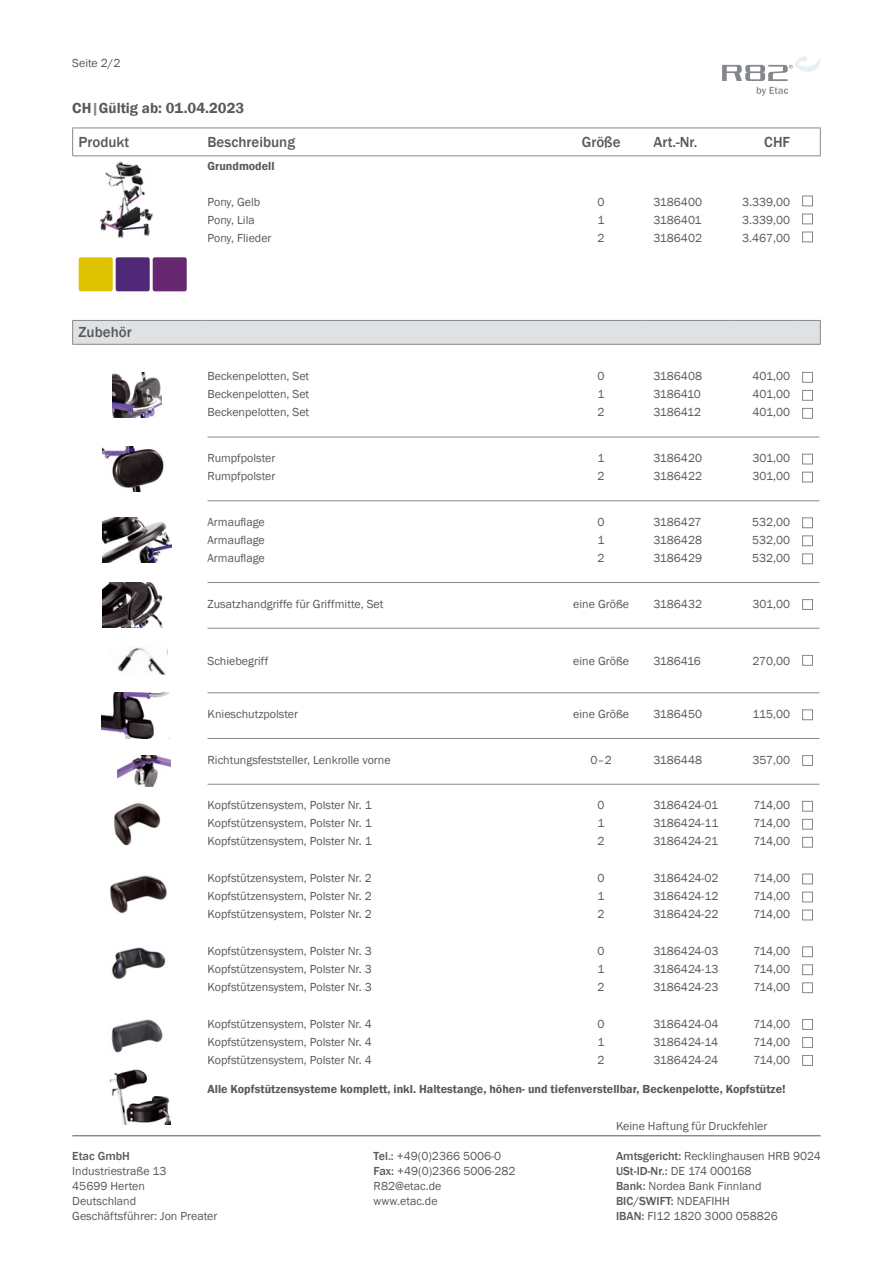
<style>
.page{position:relative;width:893px;height:1263px;background:#fff}
.page>*{position:absolute;margin:0;border:0;box-sizing:border-box;transform-origin:0 0}
.t1{font:500 15px "Franklin Gothic";color:#58595b}
.t2{font:600 15px "Franklin Gothic";color:#58595b}
.t3{font:12px/18px "Franklin Gothic";color:#58595b;text-align:justify}
.t4{font:600 12px "Franklin Gothic";color:#58595b}
.t5{font:500 12px "Franklin Gothic";color:#58595b}
.t6{font:12px "Franklin Gothic";letter-spacing:-.02em;color:#58595b}
.s1{color:#84888c}
.s2{font-weight:500}
</style>
<div class="page">
<svg style="left:722px;top:56px;width:99px;height:25px"></svg>
<svg style="left:757px;top:87px;width:31px;height:9px"></svg>
<svg style="left:72px;top:320px;width:749px;height:25px;background:#d7dadc"></svg>
<hr style="left:72px;top:128px;width:130px;height:1px;background:#84888c">
<svg style="left:72px;top:128px;width:1px;height:27px"></svg>
<hr style="left:202px;top:128px;width:353px;height:1px;background:#84888c">
<hr style="left:555px;top:128px;width:92px;height:1px;background:#84888c">
<hr style="left:647px;top:128px;width:83px;height:1px;background:#84888c">
<hr style="left:730px;top:128px;width:66px;height:1px;background:#84888c">
<hr style="left:72px;top:155px;width:130px;height:1px;background:#84888c">
<hr style="left:202px;top:155px;width:353px;height:1px;background:#84888c">
<hr style="left:555px;top:155px;width:92px;height:1px;background:#84888c">
<hr style="left:647px;top:155px;width:83px;height:1px;background:#84888c">
<hr style="left:730px;top:155px;width:66px;height:1px;background:#84888c">
<svg style="left:796px;top:128px;width:25px;height:28px"></svg>
<img style="left:100px;top:162px;width:53px;height:75px">
<img style="left:79px;top:257px;width:34px;height:34px">
<img style="left:116px;top:257px;width:34px;height:34px">
<img style="left:153px;top:257px;width:34px;height:34px">
<div style="left:802px;top:196px;width:11px;height:10px;border:1px solid #84888c"></div>
<div style="left:802px;top:214px;width:11px;height:10px;border:1px solid #84888c"></div>
<div style="left:802px;top:232px;width:11px;height:10px;border:1px solid #84888c"></div>
<img style="left:112px;top:372px;width:50px;height:45px">
<div style="left:802px;top:372px;width:11px;height:11px;border:1px solid #84888c"></div>
<div style="left:802px;top:390px;width:11px;height:11px;border:1px solid #84888c"></div>
<div style="left:802px;top:408px;width:11px;height:11px;border:1px solid #84888c"></div>
<img style="left:103px;top:446px;width:61px;height:45px">
<hr style="left:208px;top:437px;width:611px;height:1px;background:#84888c">
<div style="left:802px;top:454px;width:11px;height:10px;border:1px solid #84888c"></div>
<div style="left:802px;top:472px;width:11px;height:10px;border:1px solid #84888c"></div>
<hr style="left:208px;top:500px;width:611px;height:1px;background:#84888c">
<img style="left:103px;top:517px;width:68px;height:46px">
<div style="left:802px;top:517px;width:11px;height:11px;border:1px solid #84888c"></div>
<div style="left:802px;top:535px;width:11px;height:11px;border:1px solid #84888c"></div>
<div style="left:802px;top:553px;width:11px;height:11px;border:1px solid #84888c"></div>
<img style="left:103px;top:582px;width:60px;height:46px">
<hr style="left:208px;top:582px;width:611px;height:1px;background:#84888c">
<div style="left:802px;top:599px;width:11px;height:11px;border:1px solid #84888c"></div>
<hr style="left:208px;top:628px;width:611px;height:1px;background:#84888c">
<img style="left:117px;top:647px;width:51px;height:27px">
<div style="left:802px;top:655px;width:11px;height:11px;border:1px solid #84888c"></div>
<img style="left:101px;top:693px;width:68px;height:45px">
<hr style="left:208px;top:692px;width:611px;height:1px;background:#84888c">
<div style="left:802px;top:709px;width:11px;height:11px;border:1px solid #84888c"></div>
<hr style="left:208px;top:738px;width:611px;height:1px;background:#84888c">
<img style="left:117px;top:755px;width:53px;height:31px">
<div style="left:802px;top:755px;width:11px;height:11px;border:1px solid #84888c"></div>
<hr style="left:208px;top:784px;width:611px;height:1px;background:#84888c">
<img style="left:113px;top:803px;width:48px;height:42px">
<div style="left:802px;top:801px;width:11px;height:10px;border:1px solid #84888c"></div>
<div style="left:802px;top:819px;width:11px;height:10px;border:1px solid #84888c"></div>
<div style="left:802px;top:837px;width:11px;height:10px;border:1px solid #84888c"></div>
<img style="left:110px;top:875px;width:57px;height:39px">
<div style="left:802px;top:874px;width:11px;height:10px;border:1px solid #84888c"></div>
<div style="left:802px;top:892px;width:11px;height:10px;border:1px solid #84888c"></div>
<div style="left:802px;top:910px;width:11px;height:10px;border:1px solid #84888c"></div>
<img style="left:111px;top:947px;width:55px;height:32px">
<div style="left:802px;top:946px;width:11px;height:11px;border:1px solid #84888c"></div>
<div style="left:802px;top:964px;width:11px;height:11px;border:1px solid #84888c"></div>
<div style="left:802px;top:982px;width:11px;height:11px;border:1px solid #84888c"></div>
<img style="left:111px;top:1019px;width:52px;height:34px">
<div style="left:802px;top:1019px;width:11px;height:11px;border:1px solid #84888c"></div>
<div style="left:802px;top:1037px;width:11px;height:11px;border:1px solid #84888c"></div>
<div style="left:802px;top:1055px;width:11px;height:11px;border:1px solid #84888c"></div>
<img style="left:110px;top:1069px;width:61px;height:55px">
<hr style="left:72px;top:1135px;width:749px;height:1px;background:#58595b">
<p class="t3" style="left:72px;top:54px;width:50px">Seite 2/2</p>
<p class="t2" style="left:72px;top:99px;width:174px">CH<span class="s1">|</span>Gültig ab: 01.04.2023</p>
<p class="t1" style="left:79px;top:133px;width:52px">Produkt</p>
<p class="t1" style="left:208px;top:133px;width:89px">Beschreibung</p>
<p class="t1" style="left:582px;top:133px;width:40px">Größe</p>
<p class="t1" style="left:653px;top:133px;width:46px">Art.-Nr.</p>
<p class="t1" style="left:764px;top:133px;width:27px">CHF</p>
<p class="t4" style="left:208px;top:159px;width:69px">Grundmodell</p>
<p class="t3" style="left:208px;top:193px;width:66px;text-align:left">Pony, Gelb<br>Pony, Lila<br>Pony, Flieder</p>
<p class="t3" style="left:598px;top:193px;width:9px">0<br>1<br>2</p>
<p class="t3" style="left:653px;top:193px;width:50px">3186400<br>3186401<br>3186402</p>
<p class="t3" style="left:742px;top:193px;width:50px">3.339,00<br>3.339,00<br>3.467,00</p>
<p class="t1" style="left:79px;top:323px;width:55px">Zubehör</p>
<p class="t3" style="left:208px;top:368px;width:103px">Beckenpelotten, Set Beckenpelotten, Set Beckenpelotten, Set</p>
<p class="t3" style="left:598px;top:368px;width:9px">0<br>1<br>2</p>
<p class="t3" style="left:653px;top:368px;width:50px">3186408<br>3186410<br>3186412</p>
<p class="t3" style="left:753px;top:368px;width:39px">401,00<br>401,00<br>401,00</p>
<p class="t3" style="left:208px;top:449px;width:69px">Rumpfpolster<br>Rumpfpolster</p>
<p class="t3" style="left:598px;top:449px;width:9px">1<br>2</p>
<p class="t3" style="left:653px;top:449px;width:50px">3186420<br>3186422</p>
<p class="t3" style="left:753px;top:449px;width:39px">301,00<br>301,00</p>
<p class="t3" style="left:208px;top:513px;width:59px">Armauflage Armauflage Armauflage</p>
<p class="t3" style="left:598px;top:513px;width:9px">0<br>1<br>2</p>
<p class="t3" style="left:653px;top:513px;width:50px">3186427<br>3186428<br>3186429</p>
<p class="t3" style="left:752px;top:513px;width:40px">532,00<br>532,00<br>532,00</p>
<p class="t3" style="left:208px;top:595px;width:177px">Zusatzhandgriffe für Griffmitte, Set</p>
<p class="t3" style="left:573px;top:595px;width:57px">eine Größe</p>
<p class="t3" style="left:653px;top:595px;width:50px">3186432</p>
<p class="t3" style="left:753px;top:595px;width:39px">301,00</p>
<p class="t3" style="left:208px;top:652px;width:62px">Schiebegriff</p>
<p class="t3" style="left:573px;top:652px;width:57px">eine Größe</p>
<p class="t6" style="left:653px;top:653px;width:49px">3186416</p>
<p class="t3" style="left:753px;top:652px;width:39px">270,00</p>
<p class="t3" style="left:208px;top:705px;width:92px">Knieschutzpolster</p>
<p class="t3" style="left:573px;top:705px;width:57px">eine Größe</p>
<p class="t3" style="left:653px;top:705px;width:50px">3186450</p>
<p class="t3" style="left:752px;top:705px;width:39px">115,00</p>
<p class="t3" style="left:208px;top:751px;width:185px">Richtungsfeststeller, Lenkrolle vorne</p>
<p class="t3" style="left:591px;top:751px;width:23px">0–2</p>
<p class="t3" style="left:653px;top:751px;width:50px">3186448</p>
<p class="t3" style="left:753px;top:751px;width:39px">357,00</p>
<p class="t3" style="left:208px;top:797px;width:166px">Kopfstützensystem, Polster Nr. 1<br>Kopfstützensystem, Polster Nr. 1<br>Kopfstützensystem, Polster Nr. 1</p>
<p class="t3" style="left:598px;top:797px;width:9px">0<br>1<br>2</p>
<p class="t3" style="left:653px;top:797px;width:66px">3186424-01<br>3186424-11<br>3186424-21</p>
<p class="t3" style="left:753px;top:797px;width:38px">714,00<br>714,00<br>714,00</p>
<p class="t3" style="left:208px;top:869px;width:166px">Kopfstützensystem, Polster Nr. 2<br>Kopfstützensystem, Polster Nr. 2<br>Kopfstützensystem, Polster Nr. 2</p>
<p class="t3" style="left:598px;top:869px;width:9px">0<br>1<br>2</p>
<p class="t3" style="left:653px;top:869px;width:67px">3186424-02<br>3186424-12<br>3186424-22</p>
<p class="t3" style="left:753px;top:869px;width:38px">714,00<br>714,00<br>714,00</p>
<p class="t3" style="left:208px;top:942px;width:166px">Kopfstützensystem, Polster Nr. 3<br>Kopfstützensystem, Polster Nr. 3<br>Kopfstützensystem, Polster Nr. 3</p>
<p class="t3" style="left:598px;top:942px;width:9px">0<br>1<br>2</p>
<p class="t3" style="left:653px;top:942px;width:67px">3186424-03<br>3186424-13<br>3186424-23</p>
<p class="t3" style="left:753px;top:942px;width:38px">714,00<br>714,00<br>714,00</p>
<p class="t3" style="left:208px;top:1015px;width:166px">Kopfstützensystem, Polster Nr. 4<br>Kopfstützensystem, Polster Nr. 4<br>Kopfstützensystem, Polster Nr. 4</p>
<p class="t3" style="left:598px;top:1015px;width:9px">0<br>1<br>2</p>
<p class="t3" style="left:653px;top:1015px;width:67px">3186424-04<br>3186424-14<br>3186424-24</p>
<p class="t3" style="left:753px;top:1015px;width:38px">714,00<br>714,00<br>714,00</p>
<p class="t4" style="left:208px;top:1081px;width:580px">Alle Kopfstützensysteme komplett, inkl. Haltestange, höhen- und tiefenverstellbar, Beckenpelotte, Kopfstütze!</p>
<p class="t3" style="left:616px;top:1117px;width:153px">Keine Haftung für Druckfehler</p>
<p class="t5" style="left:72px;top:1149px;width:59px">Etac GmbH</p>
<p class="t3" style="left:72px;top:1164px;width:147px;line-height:15px;text-align:left">Industriestraße 13<br>45699 Herten<br>Deutschland<br>Geschäftsführer: Jon Preater</p>
<p class="t3" style="left:374px;top:1149px;width:143px;line-height:15px;text-align:left"><span class="s2">Tel.:</span> +49(0)2366 5006-0<br><span class="s2">Fax:</span> +49(0)2366 5006-282<br>R82@etac.de<br>www.etac.de</p>
<p class="t3" style="left:616px;top:1149px;width:206px;line-height:15px;text-align:left"><span class="s2">Amtsgericht:</span> Recklinghausen HRB 9024<br><span class="s2">USt-ID-Nr.:</span> DE 174 000168<br><span class="s2">Bank:</span> Nordea Bank Finnland<br><span class="s2">BIC/SWIFT:</span> NDEAFIHH<br><span class="s2">IBAN:</span> FI12 1820 3000 058826</p>
</div>
